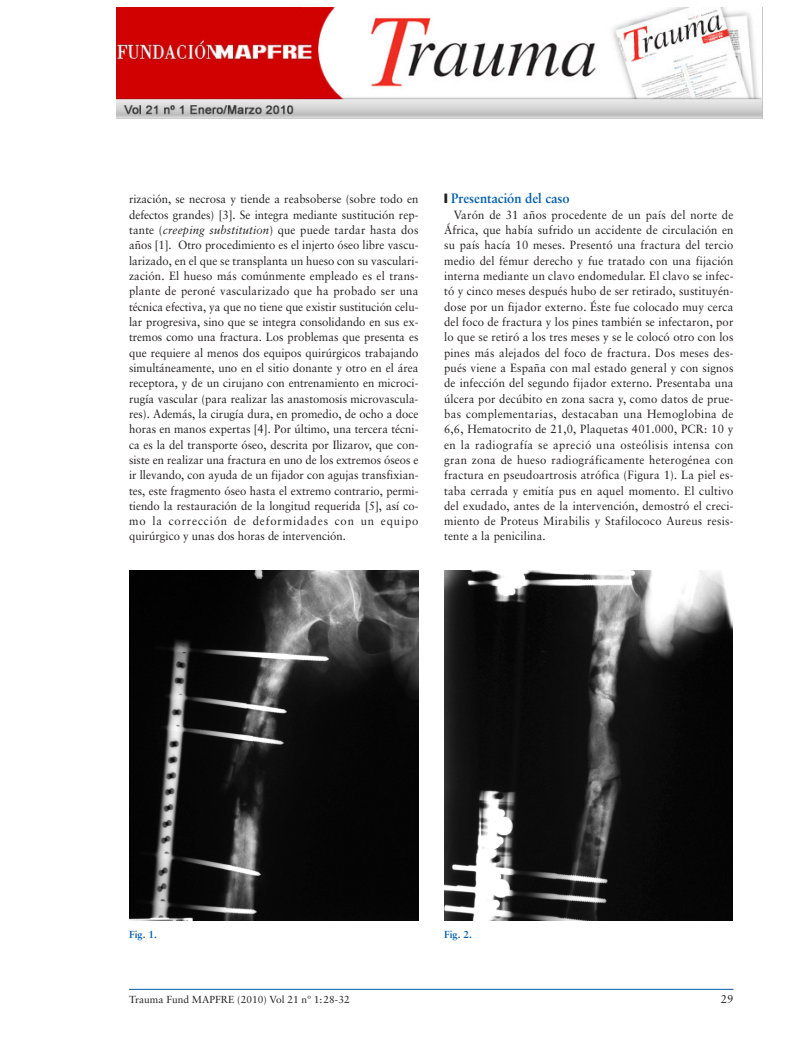
<style>
.page{position:relative;width:808px;height:1053px;background:#fff}
.page>*{position:absolute;margin:0;border:0;box-sizing:border-box;transform-origin:0 0}
.t1{font:700 13.62px "Sabon";color:#015dab;scale:.95 1}
.t2{font:11.88px/15.2px "Sabon";letter-spacing:.015em;color:#231f20;text-align:justify;scale:.95 1}
.t3{font:11.38px "Sabon";color:#231f20}
.t4{font:10.25px "Sabon";color:#231f20}
.t5{font:700 10.25px "Sabon";color:#015dab}
.s1{font-style:italic}
.s2{color:#231f20}
</style>
<div class="page">
<img style="left:116px;top:7px;width:647px;height:112px">
<img style="left:129px;top:570px;width:289px;height:350px">
<img style="left:445px;top:570px;width:288px;height:350px">
<hr style="left:129px;top:988px;width:604px;height:1px;background:#015dab">
<p class="t2" style="left:129px;top:193px;width:306px">rización, se necrosa y tiende a reabsoberse (sobre todo en defectos grandes) [3]. Se integra mediante sustitución rep&shy;tante (<span class="s1">creeping substitution</span>) que puede tardar hasta dos años [1]. Otro procedimiento es el injerto óseo libre vascu&shy;larizado, en el que se transplanta un hueso con su vasculari&shy;zación. El hueso más comúnmente empleado es el trans&shy;plante de peroné vascularizado que ha probado ser una técnica efectiva, ya que no tiene que existir sustitución celu&shy;lar progresiva, sino que se integra consolidando en sus ex&shy;tremos como una fractura. Los problemas que presenta es que requiere al menos dos equipos quirúrgicos trabajando simultáneamente, uno en el sitio donante y otro en el área receptora, y de un cirujano con entrenamiento en microci&shy;rugía vascular (para realizar las anastomosis microvascula&shy;res). Además, la cirugía dura, en promedio, de ocho a doce horas en manos expertas [4]. Por último, una tercera técni&shy;ca es la del transporte óseo, descrita por Ilizarov, que con&shy;siste en realizar una fractura en uno de los extremos óseos e ir llevando, con ayuda de un fijador con agujas transfixian&shy;tes, este fragmento óseo hasta el extremo contrario, permi&shy;tiendo la restauración de la longitud requerida [5], así co&shy;mo la corrección de deformidades con un equipo quirúrgico y unas dos horas de intervención.</p>
<p class="t1" style="left:444px;top:193px;width:134px"><span class="s2">❙</span> Presentación del caso</p>
<p class="t2" style="left:444px;top:208px;width:306px;text-indent:10px">Varón de 31 años procedente de un país del norte de África, que había sufrido un accidente de circulación en su país hacía 10 meses. Presentó una fractura del tercio medio del fémur derecho y fue tratado con una fijación interna mediante un clavo endomedular. El clavo se infec&shy;tó y cinco meses después hubo de ser retirado, sustituyén&shy;dose por un fijador externo. Éste fue colocado muy cerca del foco de fractura y los pines también se infectaron, por lo que se retiró a los tres meses y se le colocó otro con los pines más alejados del foco de fractura. Dos meses des&shy;pués viene a España con mal estado general y con signos de infección del segundo fijador externo. Presentaba una úlcera por decúbito en zona sacra y, como datos de prue&shy;bas complementarias, destacaban una Hemoglobina de 6,6, Hematocrito de 21,0, Plaquetas 401.000, PCR: 10 y en la radiografía se apreció una osteólisis intensa con gran zona de hueso radiográficamente heterogénea con fractura en pseudoartrosis atrófica (Figura 1). La piel es&shy;taba cerrada y emitía pus en aquel momento. El cultivo del exudado, antes de la intervención, demostró el creci&shy;miento de Proteus Mirabilis y Stafilococo Aureus resis&shy;tente a la penicilina.</p>
<p class="t5" style="left:129px;top:929px;width:29px">Fig. 1.</p>
<p class="t5" style="left:444px;top:930px;width:29px">Fig. 2.</p>
<p class="t4" style="left:129px;top:995px;width:222px">Trauma Fund MAPFRE (2010) Vol 21 nº 1:28-32</p>
<p class="t3" style="left:721px;top:994px;width:14px">29</p>
</div>
